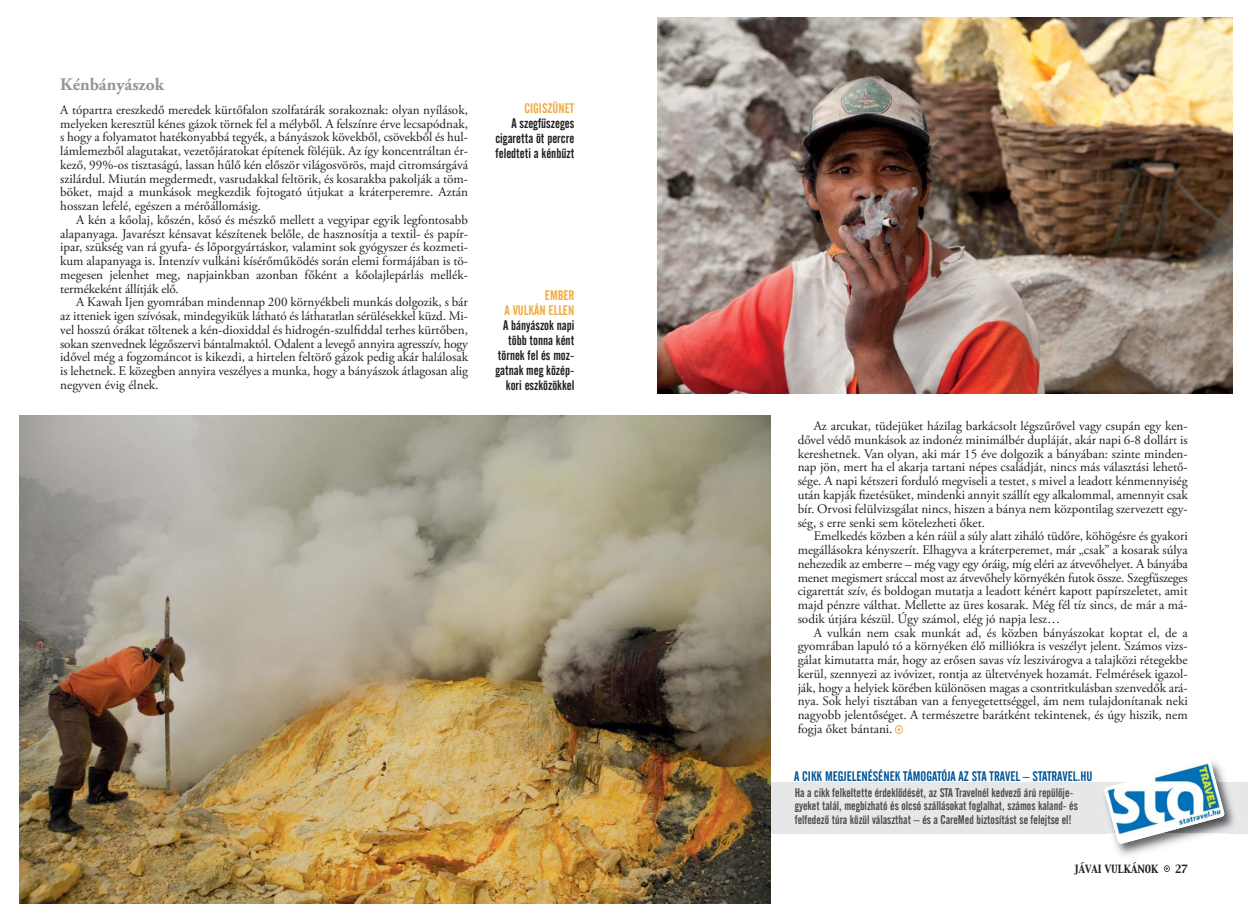
<style>
.page{position:relative;width:1248px;height:904px;background:#fff}
.page>*{position:absolute;margin:0;border:0;box-sizing:border-box;transform-origin:0 0}
.t1{font:700 17.5px "Adobe Garamond Pro";color:#939598}
.t2{font:13.75px/15px "Alternate Gothic 2 HU Normal";color:#231f20;text-align:justify}
.t3{font:13.75px "Alternate Gothic 2 HU Normal";color:#005496}
.t4{font:13.75px/15px "Alternate Gothic 2 HU Normal";color:#efac41;text-align:right}
.t5{font:13.12px/13.8px "Adobe Garamond Pro";color:#231f20;text-align:justify}
.t6{font:12.5px/13.8px "Alternate Gothic 2 HU Normal";color:#4c4c4e}
.t7{font:10px "Capitals";color:#231f20;scale:.95 1}
</style>
<div class="page">
<div style="left:624px;top:782px;width:623px;height:51px;background:#e6e7e8"></div>
<svg style="left:1163px;top:865px;width:6px;height:7px"></svg>
<img style="left:20px;top:415px;width:750px;height:488px">
<img style="left:657px;top:18px;width:574px;height:375px">
<img style="left:1115px;top:833px;width:113px;height:23px">
<img style="left:1224px;top:782px;width:10px;height:48px">
<img style="left:1103px;top:761px;width:121px;height:83px">
<svg style="left:895px;top:725px;width:7px;height:8px"></svg>
<h1 class="t1" style="left:60px;top:78px;width:105px">Kénbányászok</h1>
<p class="t5" style="left:60px;top:104px;width:409px">A tópartra ereszkedő meredek kürtőfalon szolfatárák sorakoznak: olyan nyílások, melyeken keresztül kénes gázok törnek fel a mélyből. A felszínre érve lecsapódnak, s hogy a folyamatot hatékonyabbá tegyék, a bányászok kövekből, csövekből és hul&shy;lámlemezből alagutakat, vezetőjáratokat építenek föléjük. Az így koncentráltan ér&shy;kező, 99%-os tisztaságú, lassan hűlő kén először világosvörös, majd citromsárgává szilárdul. Miután megdermedt, vasrudakkal feltörik, és kosarakba pakolják a töm&shy;böket, majd a munkások megkezdik fojtogató útjukat a kráterperemre. Aztán hosszan lefelé, egészen a mérőállomásig.</p>
<p class="t5" style="left:60px;top:214px;width:409px;text-indent:16px">A kén a kőolaj, kőszén, kősó és mészkő mellett a vegyipar egyik legfontosabb alapanyaga. Javarészt kénsavat készítenek belőle, de hasznosítja a textil- és papír&shy;ipar, szükség van rá gyufa- és lőporgyártáskor, valamint sok gyógyszer és kozmeti&shy;kum alapanyaga is. Intenzív vulkáni kísérőműködés során elemi formájában is tö&shy;megesen jelenhet meg, napjainkban azonban főként a kőolajlepárlás mel lék - termékeként állítják elő.</p>
<p class="t5" style="left:60px;top:296px;width:409px;text-indent:16px">A Kawah Ijen gyomrában mindennap 200 környékbeli munkás dolgozik, s bár az itteniek igen szívósak, mindegyikük látható és láthatatlan sérülésekkel küzd. Mi&shy;vel hosszú órákat töltenek a kén-dioxiddal és hidrogén-szulfiddal terhes kürtőben, sokan szenvednek légzőszervi bántalmaktól. Odalent a levegő annyira agresszív, hogy idővel még a fogzománcot is kikezdi, a hirtelen feltörő gázok pedig akár halálosak is lehetnek. E közegben annyira veszélyes a munka, hogy a bányászok átlagosan alig negyven évig élnek.</p>
<p class="t4" style="left:524px;top:101px;width:51px">CIGISZÜNET</p>
<p class="t2" style="left:495px;top:116px;width:80px;text-indent:16px">A szegfûszeges cigaretta öt percre feledteti a kénbûzt</p>
<p class="t4" style="left:504px;top:288px;width:71px">EMBER<br>A VULKÁN ELLEN</p>
<p class="t2" style="left:495px;top:318px;width:80px;text-align:right">A bányászok napi több tonna ként törnek fel és moz&shy;gatnak meg közép&shy;kori eszközökkel</p>
<p class="t5" style="left:797px;top:420px;width:391px;text-indent:16px">Az arcukat, tüdejüket házilag barkácsolt légszűrővel vagy csupán egy ken&shy;dővel védő munkások az indonéz minimálbér dupláját, akár napi 6-8 dollárt is kereshetnek. Van olyan, aki már 15 éve dolgozik a bányában: szinte minden&shy;nap jön, mert ha el akarja tartani népes családját, nincs más választási lehető&shy;sége. A napi kétszeri forduló megviseli a testet, s mivel a leadott kénmennyiség után kapják fizetésüket, mindenki annyit szállít egy alkalommal, amennyit csak bír. Orvosi felülvizsgálat nincs, hiszen a bánya nem központilag szervezett egy&shy;ség, s erre senki sem kötelezheti őket.</p>
<p class="t5" style="left:797px;top:530px;width:391px;text-indent:16px">Emelkedés közben a kén ráül a súly alatt ziháló tüdőre, köhögésre és gyakori megállásokra kényszerít. Elhagyva a kráterperemet, már „csak” a kosarak súlya nehezedik az emberre – még vagy egy óráig, míg eléri az átvevőhelyet. A bányába menet megismert sráccal most az átvevőhely környékén futok össze. Szegfűszeges cigarettát szív, és boldogan mutatja a leadott kénért kapott papírszeletet, amit majd pénzre válthat. Mellette az üres kosarak. Még fél tíz sincs, de már a má&shy;sodik útjára készül. Úgy számol, elég jó napja lesz…</p>
<p class="t5" style="left:797px;top:626px;width:391px;text-indent:16px">A vulkán nem csak munkát ad, és közben bányászokat koptat el, de a gyomrában lapuló tó a környéken élő milliókra is veszélyt jelent. Számos vizs&shy;gálat kimutatta már, hogy az erősen savas víz leszivárogva a talajközi rétegekbe kerül, szennyezi az ivóvizet, rontja az ültetvények hozamát. Felmérések igazol&shy;ják, hogy a helyiek körében különösen magas a csontritkulásban szenvedők ará&shy;nya. Sok helyi tisztában van a fenyegetettséggel, ám nem tulajdonítanak neki nagyobb jelentőséget. A természetre barátként tekintenek, és úgy hiszik, nem fogja őket bántani.</p>
<p class="t3" style="left:794px;top:771px;width:300px">A CIKK MEGJELENÉSÉNEK TÁMOGATÓJA AZ STA TRAVEL — STATRAVEL.HU</p>
<p class="t6" style="left:794px;top:786px;width:284px">Ha a cikk felkeltette érdeklôdését, az STA Travelnél kedvezô árú repülôje&shy;gyeket talál, megbízható és olcsó szállásokat foglalhat, számos kaland- és felfedezô túra közül választhat — és a CareMed biztosítást se felejtse el!</p>
<p class="t7" style="left:1073px;top:863px;width:90px">JÁVAI VULKÁNOK</p>
<p class="t7" style="left:1174px;top:863px;width:15px">27</p>
</div>
